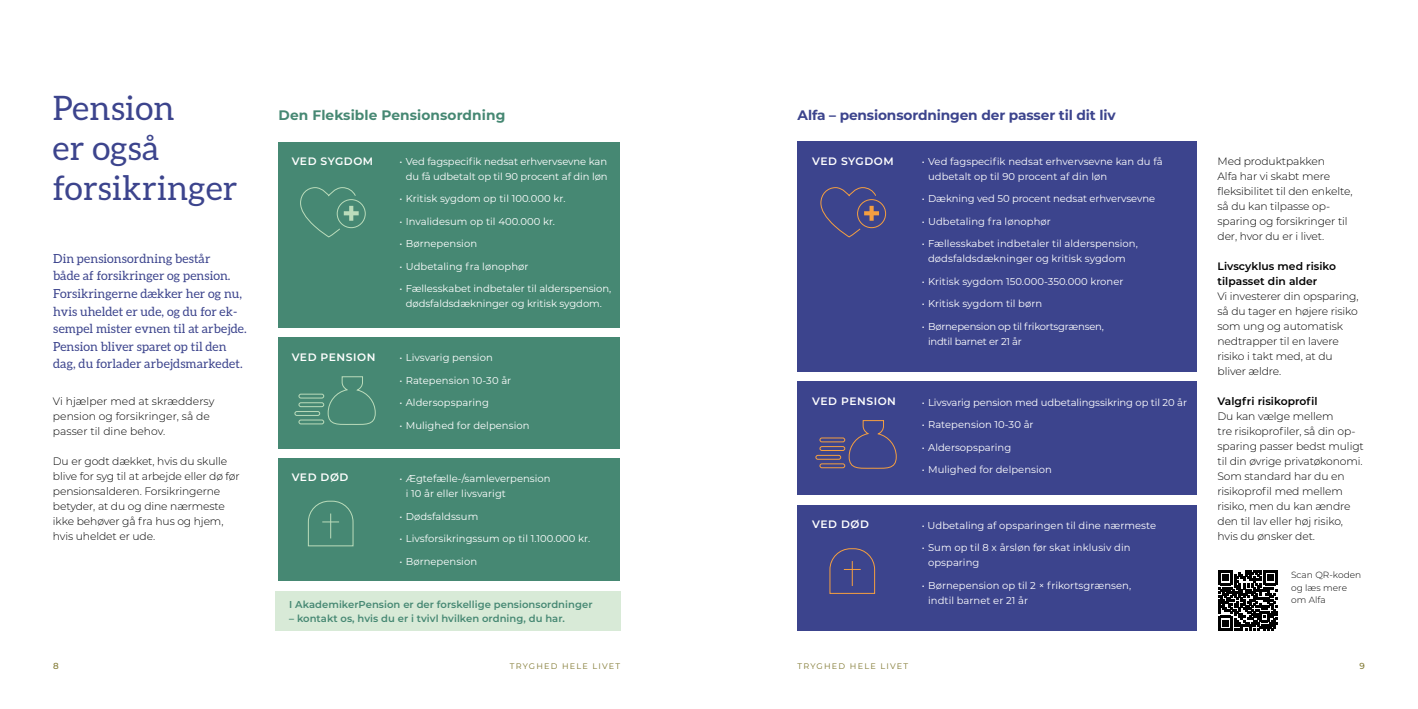
<style>
.page{position:relative;width:1418px;height:709px;background:#fff}
.page>*{position:absolute;margin:0;border:0;box-sizing:border-box;transform-origin:0 0}
.t1{font:33.75px/40px "Aleo";letter-spacing:.01em;color:#3c448d}
.t2{font:700 13.75px "Montserrat";letter-spacing:-.01em;color:#3c448d}
.t3{font:700 13.75px "Montserrat";letter-spacing:.005em;color:#468873}
.t4{font:12.5px/17.5px "Aleo";letter-spacing:.005em;color:#3c448d}
.t5{font:300 10.75px/15px "Montserrat";letter-spacing:-.01em;color:#000}
.t6{font:600 10.75px/15px "Montserrat";letter-spacing:.005em;color:#000}
.t7{font:600 10.75px "Montserrat";letter-spacing:.05em;color:#fff}
.t8{font:10px/15px "Montserrat";letter-spacing:.005em;color:#fff}
.t9{font:600 10px "Montserrat";letter-spacing:.005em;color:#468873}
.t10{font:10px/15px "Montserrat";letter-spacing:-.025em;color:#fff}
.t11{font:300 9px/12.2px "Montserrat";letter-spacing:.005em;color:#000}
.t12{font:500 8.75px "Montserrat";color:#817932}
.t13{font:8.12px "Montserrat";letter-spacing:.15em;color:#817932}
</style>
<div class="page">
<div style="left:278px;top:458px;width:342px;height:123px;background:#468873"></div>
<svg style="left:307px;top:500px;width:47px;height:47px"></svg>
<div style="left:278px;top:337px;width:342px;height:111px;background:#468873"></div>
<div style="left:298px;top:402px;width:26px;height:5px;border:1px solid #bbdcbb;border-radius:2px"></div>
<div style="left:298px;top:393px;width:26px;height:5px;border:1px solid #bbdcbb;border-radius:2px"></div>
<div style="left:294px;top:411px;width:26px;height:5px;border:1px solid #bbdcbb;border-radius:2px"></div>
<div style="left:298px;top:419px;width:26px;height:5px;border:1px solid #bbdcbb;border-radius:2px"></div>
<svg style="left:327px;top:376px;width:49px;height:49px"></svg>
<div style="left:278px;top:142px;width:342px;height:185px;background:#468873"></div>
<div style="left:337px;top:199px;width:29px;height:29px;border:1px solid #bbdcbb;border-radius:50%"></div>
<svg style="left:300px;top:187px;width:59px;height:51px"></svg>
<div style="left:797px;top:142px;width:399px;height:230px;background:#3c448d"></div>
<div style="left:797px;top:381px;width:399px;height:114px;background:#3c448d"></div>
<div style="left:797px;top:505px;width:399px;height:125px;background:#3c448d"></div>
<svg style="left:829px;top:548px;width:46px;height:46px"></svg>
<div style="left:819px;top:446px;width:26px;height:5px;border:1px solid #f59f40;border-radius:2px"></div>
<div style="left:819px;top:437px;width:26px;height:5px;border:1px solid #f59f40;border-radius:2px"></div>
<div style="left:815px;top:455px;width:26px;height:5px;border:1px solid #f59f40;border-radius:2px"></div>
<div style="left:819px;top:463px;width:26px;height:5px;border:1px solid #f59f40;border-radius:2px"></div>
<svg style="left:848px;top:420px;width:49px;height:49px"></svg>
<div style="left:857px;top:199px;width:29px;height:29px;border:1px solid #f59f40;border-radius:50%"></div>
<svg style="left:820px;top:187px;width:59px;height:51px"></svg>
<svg style="left:1218px;top:570px;width:59px;height:60px"></svg>
<div style="left:275px;top:591px;width:345px;height:39px;background:#d8ead7"></div>
<h1 class="t1" style="left:53px;top:88px;width:186px">Pension<br>er også forsikringer</h1>
<p class="t4" style="left:53px;top:249px;width:195px">Din pensionsordning består<br>både af forsikringer og pension.<br>Forsikringerne dækker her og nu, hvis uheldet er ude, og du for ek&shy;sempel mister evnen til at arbejde.<br>Pension bliver sparet op til den dag, du forlader arbejdsmarkedet.</p>
<p class="t5" style="left:53px;top:393px;width:163px">Vi hjælper med at skræddersy pension og forsikringer, så de passer til dine behov.</p>
<p class="t5" style="left:53px;top:453px;width:188px">Du er godt dækket, hvis du skulle blive for syg til at arbejde eller dø før pensionsalderen. Forsikringerne betyder, at du og dine nærmeste ikke behøver gå fra hus og hjem, hvis uheldet er ude.</p>
<h2 class="t3" style="left:278px;top:106px;width:228px">Den Fleksible Pensionsordning</h2>
<p class="t7" style="left:292px;top:153px;width:83px">VED SYGDOM</p>
<p class="t8" style="left:399px;top:153px;width:210px;text-align:right">• Ved fagspecifik nedsat erhvervsevne kan du få udbetalt op til 90 procent af din løn</p>
<p class="t8" style="left:399px;top:191px;width:167px">• Kritisk sygdom op til 100.000 kr.</p>
<p class="t8" style="left:399px;top:213px;width:157px">• Invalidesum op til 400.000 kr.</p>
<p class="t8" style="left:399px;top:236px;width:79px">• Børnepension</p>
<p class="t8" style="left:399px;top:258px;width:130px">• Udbetaling fra lønophør</p>
<p class="t8" style="left:399px;top:281px;width:213px;text-align:center">• Fællesskabet indbetaler til alderspension, dødsfaldsdækninger og kritisk sygdom.</p>
<p class="t7" style="left:292px;top:349px;width:85px">VED PENSION</p>
<p class="t8" style="left:399px;top:350px;width:95px">• Livsvarig pension</p>
<p class="t8" style="left:399px;top:372px;width:113px">• Ratepension 10-30 år</p>
<p class="t8" style="left:399px;top:395px;width:91px">• Aldersopsparing</p>
<p class="t8" style="left:399px;top:417px;width:132px">• Mulighed for delpension</p>
<p class="t7" style="left:292px;top:470px;width:58px">VED DØD</p>
<p class="t8" style="left:406px;top:470px;width:146px;text-indent:-6px">• Ægtefælle-/samleverpension i 10 år eller livsvarigt</p>
<p class="t8" style="left:399px;top:508px;width:80px">• Dødsfaldssum</p>
<p class="t8" style="left:399px;top:530px;width:192px">• Livsforsikringssum op til 1.100.000 kr.</p>
<p class="t8" style="left:399px;top:553px;width:79px">• Børnepension</p>
<p class="t9" style="left:289px;top:597px;width:305px">I AkademikerPension er der forskellige pensionsordninger</p>
<p class="t9" style="left:289px;top:611px;width:277px">– kontakt os, hvis du er i tvivl hvilken ordning, du har.</p>
<p class="t12" style="left:53px;top:660px;width:7px">8</p>
<p class="t13" style="left:510px;top:661px;width:112px">TRYGHED HELE LIVET</p>
<h2 class="t2" style="left:797px;top:106px;width:319px">Alfa – pensionsordningen der passer til dit liv</h2>
<p class="t7" style="left:812px;top:153px;width:83px">VED SYGDOM</p>
<p class="t8" style="left:928px;top:153px;width:236px;text-indent:-6px">• Ved fagspecifik nedsat erhvervsevne kan du få udbetalt op til 90 procent af din løn</p>
<p class="t8" style="left:921px;top:191px;width:235px">• Dækning ved 50 procent nedsat erhvervsevne</p>
<p class="t8" style="left:921px;top:213px;width:130px">• Udbetaling fra lønophør</p>
<p class="t8" style="left:921px;top:236px;width:217px;text-align:center">• Fællesskabet indbetaler til alderspension, dødsfaldsdækninger og kritisk sygdom</p>
<p class="t8" style="left:921px;top:273px;width:203px">• Kritisk sygdom 150.000-350.000 kroner</p>
<p class="t8" style="left:921px;top:296px;width:122px">• Kritisk sygdom til børn</p>
<p class="t10" style="left:928px;top:318px;width:177px;text-indent:-6px">• Børnepension op til frikortsgrænsen, indtil barnet er 21 år</p>
<p class="t7" style="left:812px;top:394px;width:85px">VED PENSION</p>
<p class="t8" style="left:921px;top:394px;width:267px">• Livsvarig pension med udbetalingssikring op til 20 år</p>
<p class="t8" style="left:921px;top:417px;width:113px">• Ratepension 10-30 år</p>
<p class="t8" style="left:921px;top:439px;width:91px">• Aldersopsparing</p>
<p class="t8" style="left:921px;top:462px;width:132px">• Mulighed for delpension</p>
<p class="t7" style="left:812px;top:516px;width:58px">VED DØD</p>
<p class="t8" style="left:921px;top:517px;width:236px">• Udbetaling af opsparingen til dine nærmeste</p>
<p class="t8" style="left:928px;top:539px;width:204px;text-indent:-6px">• Sum op til 8 x årsløn før skat inklusiv din opsparing</p>
<p class="t8" style="left:928px;top:577px;width:204px;text-indent:-6px">• Børnepension op til 2 × frikortsgrænsen, indtil barnet er 21 år</p>
<p class="t5" style="left:1217px;top:153px;width:136px">Med produktpakken<br>Alfa har vi skabt mere fleksibilitet til den enkelte, så du kan tilpasse op&shy;sparing og forsikringer til der, hvor du er i livet.</p>
<p class="t6" style="left:1217px;top:258px;width:120px">Livscyklus med risiko tilpasset din alder</p>
<p class="t5" style="left:1217px;top:288px;width:143px">Vi investerer din opsparing, så du tager en højere risiko som ung og automatisk nedtrapper til en lavere risiko i takt med, at du bliver ældre.</p>
<p class="t6" style="left:1217px;top:393px;width:102px">Valgfri risikoprofil</p>
<p class="t5" style="left:1217px;top:408px;width:148px">Du kan vælge mellem<br>tre risikoprofiler, så din op&shy;sparing passer bedst muligt til din øvrige privatøkonomi.<br>Som standard har du en risikoprofil med mellem risiko, men du kan ændre den til lav eller høj risiko, hvis du ønsker det.</p>
<p class="t11" style="left:1290px;top:568px;width:72px">Scan QR-koden og læs mere om Alfa</p>
<p class="t13" style="left:797px;top:661px;width:112px">TRYGHED HELE LIVET</p>
<p class="t12" style="left:1359px;top:660px;width:7px">9</p>
</div>
